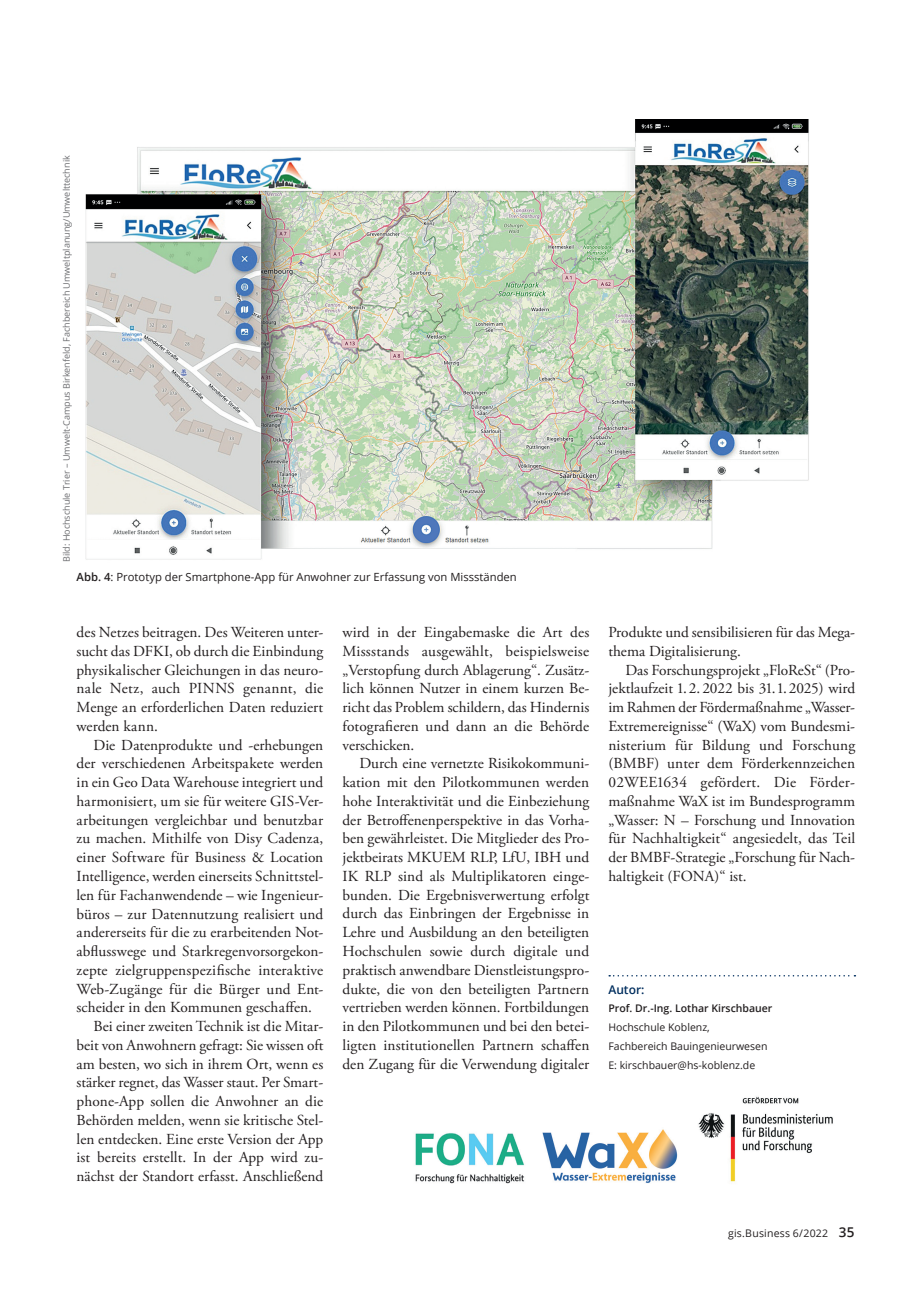
<style>
.page{position:relative;width:919px;height:1289px;background:#fff}
.page>*{position:absolute;margin:0;border:0;box-sizing:border-box;transform-origin:0 0}
.t1{font:15.3px/18.8px "Adobe Garamond Pro";color:#231f20;text-align:justify}
.t2{font:600 12px "Open Sans";color:#002e5e}
.t3{font:11.25px "Open Sans";color:#231f20}
.t4{font:10.5px/18.8px "Open Sans";color:#231f20}
.t5{font:600 10.5px "Open Sans";color:#231f20}
.t6{font:10.5px "Open Sans";letter-spacing:.02em;color:#231f20}
.t7{font:9px "Open Sans";color:#6c6d70}
.s1{font-weight:600}
.s2{font-weight:600;font-size:13.5px}
</style>
<div class="page">
<svg style="left:609px;top:975px;width:246px;height:1px"></svg>
<img style="left:85px;top:119px;width:724px;height:441px">
<img style="left:698px;top:1096px;width:135px;height:86px">
<img style="left:542px;top:1129px;width:136px;height:54px">
<img style="left:415px;top:1133px;width:110px;height:51px">
<p class="t7" style="left:60px;top:562px;width:408px;rotate:-90deg">Bild: Hochschule Trier – Umwelt-Campus Birkenfeld, Fachbereich Umweltplanung/Umwelttechnik</p>
<p class="t3" style="left:77px;top:569px;width:441px"><span class="s1">Abb. 4</span>: Prototyp der Smartphone-App für Anwohner zur Erfassung von Missständen</p>
<p class="t1" style="left:77px;top:623px;width:248px">des Netzes beitragen. Des Weiteren unter&shy;sucht das DFKI, ob durch die Einbindung physikalischer Gleichungen in das neuro&shy;nale Netz, auch PINNS genannt, die Menge an erforderlichen Daten reduziert werden kann.</p>
<p class="t1" style="left:94px;top:736px;width:231px">Die Datenprodukte und -erhebungen</p>
<p class="t1" style="left:77px;top:754px;width:248px">der verschiedenen Arbeitspakete werden</p>
<p class="t1" style="left:77px;top:773px;width:248px">in ein Geo Data Warehouse integriert und</p>
<p class="t1" style="left:77px;top:792px;width:248px">harmonisiert, um sie für weitere GIS-Ver-</p>
<p class="t1" style="left:77px;top:811px;width:248px">arbeitungen vergleichbar und benutzbar</p>
<p class="t1" style="left:77px;top:829px;width:248px">zu machen. Mithilfe von Disy Cadenza,</p>
<p class="t1" style="left:77px;top:848px;width:248px">einer Software für Business &amp; Location</p>
<p class="t1" style="left:77px;top:867px;width:248px">Intelligence, werden einerseits Schnittstel-</p>
<p class="t1" style="left:77px;top:886px;width:248px">len für Fachanwendende – wie Ingenieur-</p>
<p class="t1" style="left:77px;top:904px;width:248px">büros – zur Datennutzung realisiert und</p>
<p class="t1" style="left:77px;top:923px;width:247px">andererseits für die zu erarbeitenden Not-</p>
<p class="t1" style="left:77px;top:942px;width:248px">abflusswege und Starkregenvorsorgekon-</p>
<p class="t1" style="left:77px;top:961px;width:248px">zepte zielgruppenspezifische interaktive</p>
<p class="t1" style="left:77px;top:979px;width:248px">Web-Zugänge für die Bürger und Ent-</p>
<p class="t1" style="left:77px;top:998px;width:237px">scheider in den Kommunen geschaffen.</p>
<p class="t1" style="left:94px;top:1017px;width:231px">Bei einer zweiten Technik ist die Mitar-</p>
<p class="t1" style="left:77px;top:1036px;width:248px">beit von Anwohnern gefragt: Sie wissen oft</p>
<p class="t1" style="left:77px;top:1054px;width:248px">am besten, wo sich in ihrem Ort, wenn es</p>
<p class="t1" style="left:77px;top:1073px;width:248px">stärker regnet, das Wasser staut. Per Smart-</p>
<p class="t1" style="left:77px;top:1092px;width:248px">phone-App sollen die Anwohner an die</p>
<p class="t1" style="left:77px;top:1111px;width:248px">Behörden melden, wenn sie kritische Stel-</p>
<p class="t1" style="left:77px;top:1129px;width:248px">len entdecken. Eine erste Version der App</p>
<p class="t1" style="left:77px;top:1148px;width:248px">ist bereits erstellt. In der App wird zu-</p>
<p class="t1" style="left:77px;top:1167px;width:248px">nächst der Standort erfasst. Anschließend</p>
<p class="t1" style="left:342px;top:623px;width:248px">wird in der Eingabemaske die Art des Missstands ausgewählt, beispielsweise „Verstopfung durch Ablagerung“. Zusätz&shy;lich können Nutzer in einem kurzen Be&shy;richt das Problem schildern, das Hindernis fotografieren und dann an die Behörde verschicken.</p>
<p class="t1" style="left:342px;top:754px;width:248px;text-indent:17px">Durch eine vernetzte Risikokommuni&shy;kation mit den Pilotkommunen werden hohe Interaktivität und die Einbeziehung der Betroffenenperspektive in das Vorha&shy;ben gewährleistet. Die Mitglieder des Pro&shy;jektbeirats MKUEM RLP, LfU, IBH und IK RLP sind als Multiplikatoren einge&shy;bunden. Die Ergebnisverwertung erfolgt durch das Einbringen der Ergebnisse in Lehre und Ausbildung an den beteiligten Hochschulen sowie durch digitale und praktisch anwendbare Dienstleistungspro&shy;dukte, die von den beteiligten Partnern vertrieben werden können. Fortbildungen in den Pilotkommunen und bei den betei&shy;ligten institutionellen Partnern schaffen den Zugang für die Verwendung digitaler</p>
<p class="t1" style="left:608px;top:623px;width:248px">Produkte und sensibilisieren für das Mega&shy;thema Digitalisierung.</p>
<p class="t1" style="left:608px;top:661px;width:248px;text-indent:17px">Das Forschungsprojekt „FloReSt“ (Pro&shy;jektlaufzeit 1.2.2022 bis 31.1. 2025) wird im Rahmen der Fördermaßnahme „Wasser-Extremereignisse“ (WaX) vom Bundesmi&shy;nisterium für Bildung und Forschung (BMBF) unter dem Förderkennzeichen 02WEE1634 gefördert. Die Förder&shy;maßnahme WaX ist im Bundesprogramm „Wasser: N – Forschung und Innovation für Nachhaltigkeit“ angesiedelt, das Teil der BMBF-Strategie „Forschung für Nach&shy;haltigkeit (FONA)“ ist.</p>
<p class="t2" style="left:608px;top:980px;width:38px">Autor:</p>
<p class="t5" style="left:608px;top:1001px;width:165px">Prof. Dr.-Ing. Lothar Kirschbauer</p>
<p class="t4" style="left:608px;top:1017px;width:161px">Hochschule Koblenz,<br>Fachbereich Bauingenieurwesen<br>E: kirschbauer@hs-koblenz.de</p>
<p class="t6" style="left:728px;top:1226px;width:128px">gis.Business 6/2022 <span class="s2">35</span></p>
</div>
